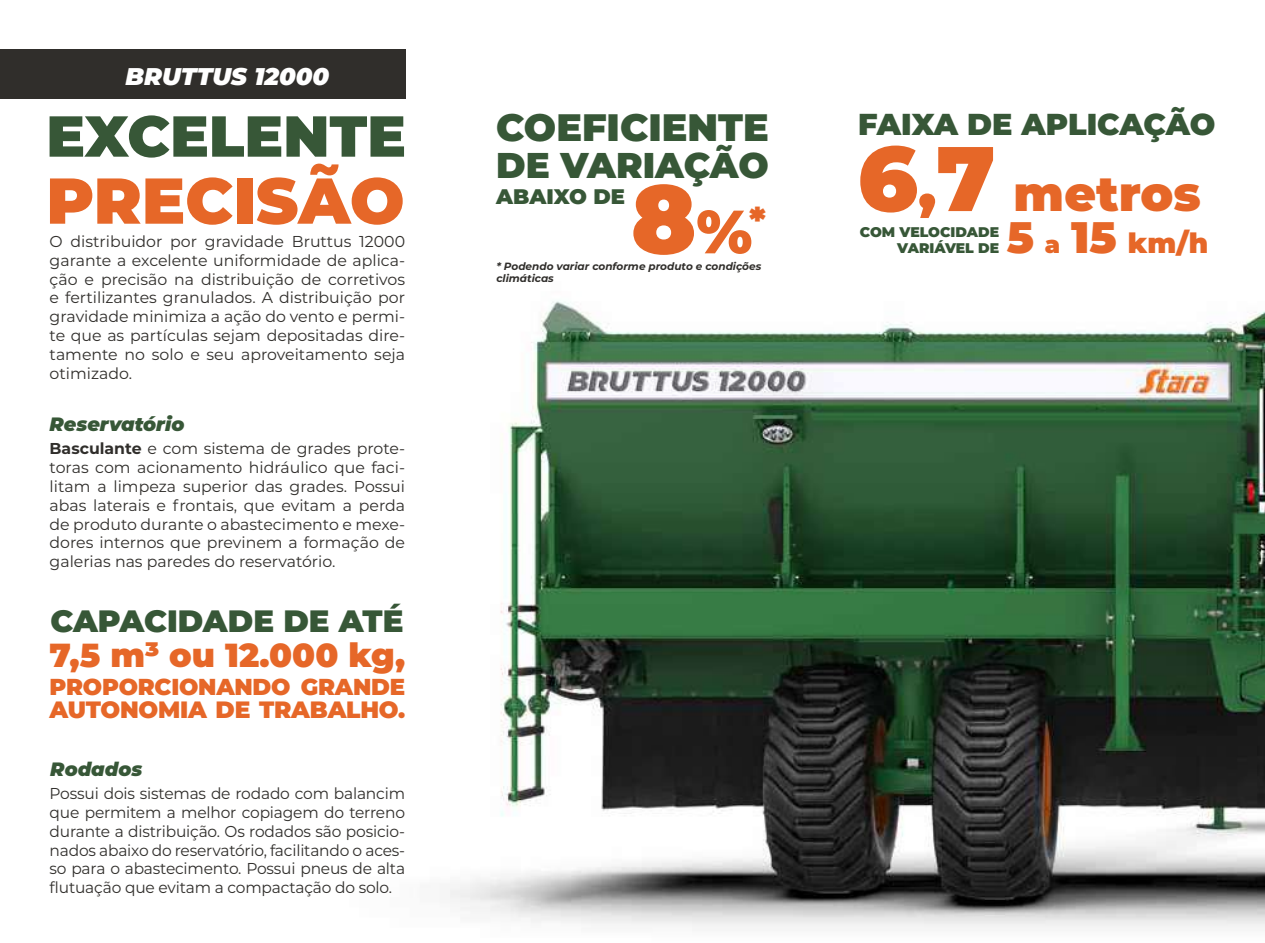
<style>
.page{position:relative;width:1265px;height:943px;background:#fff}
.page>*{position:absolute;margin:0;border:0;box-sizing:border-box;transform-origin:0 0}
.t1{font:900 96.6px "Montserrat";color:#e66728}
.t2{font:900 64.58px "Montserrat";color:#e66728}
.t3{font:900 57.57px "Montserrat";color:#375737}
.t4{font:900 48.65px "Montserrat";color:#e66728}
.t5{font:900 38.15px "Montserrat";color:#375737}
.t6{font:900 35.7px "Montserrat";letter-spacing:-.005em;color:#375737}
.t7{font:900 33.25px "Montserrat";color:#e66728}
.t8{font:900 30.8px "Montserrat";color:#375737}
.t9{font:900 30.28px "Montserrat";letter-spacing:-.01em;color:#375737}
.t10{font:900 27.82px "Montserrat";color:#e66728}
.t11{font:italic 900 24.15px "Montserrat";color:#fff}
.t12{font:900 23.62px "Montserrat";letter-spacing:-.01em;color:#e66728}
.t13{font:900 23.1px "Montserrat";letter-spacing:-.01em;color:#e66728}
.t14{font:900 21px "Montserrat";color:#375737}
.t15{font:italic 900 19.25px "Montserrat";color:#375737}
.t16{font:15.75px/18.9px "Montserrat";color:#302e2b;text-align:justify}
.t17{font:900 14px/15.8px "Montserrat";color:#375737;text-align:right}
.t18{font:italic 700 10.5px/12.6px "Montserrat";color:#302e2b}
.s1{font-weight:700}
.s2{font-size:60.9px}
.s3{font-size:91.52px}
.s4{font-size:60.02px}
.s5{font-size:44.1px}
.s6{font-size:23.97px}
</style>
<div class="page">
<img style="left:450px;top:301px;width:815px;height:627px">
<div style="left:0;top:49px;width:405px;height:50px;background:#302e2b"></div>
<h3 class="t11" style="left:125px;top:58px;width:205px">BRUTTUS 12000</h3>
<h3 class="t3" style="left:46px;top:93px;width:361px">EXCELENTE</h3>
<h2 class="t2" style="left:46px;top:152px;width:360px">PRECISÃO</h2>
<p class="t16" style="left:50px;top:231px;width:357px">O distribuidor por gravidade Bruttus 12000 garante a excelente uniformidade de aplica&shy;ção e precisão na distribuição de corretivos e fertilizantes granulados. A distribuição por gravidade minimiza a ação do vento e permi&shy;te que as partículas sejam depositadas dire&shy;tamente no solo e seu aproveitamento seja otimizado.</p>
<p class="t15" style="left:50px;top:410px;width:136px">Reservatório</p>
<p class="t16" style="left:50px;top:438px;width:357px"><span class="s1">Basculante</span> e com sistema de grades prote&shy;toras com acionamento hidráulico que faci&shy;litam a limpeza superior das grades. Possui abas laterais e frontais, que evitam a perda de produto durante o abastecimento e mexe&shy;dores internos que previnem a formação de galerias nas paredes do reservatório.</p>
<h3 class="t8" style="left:50px;top:598px;width:355px">CAPACIDADE DE ATÉ</h3>
<h3 class="t7" style="left:50px;top:630px;width:357px">7,5 m³ ou 12.000 kg,</h3>
<h3 class="t13" style="left:50px;top:669px;width:357px">PROPORCIONANDO GRANDE</h3>
<h3 class="t12" style="left:50px;top:691px;width:357px">AUTONOMIA DE TRABALHO.</h3>
<p class="t15" style="left:50px;top:754px;width:94px">Rodados</p>
<p class="t16" style="left:50px;top:783px;width:357px">Possui dois sistemas de rodado com balancim que permitem a melhor copiagem do terreno durante a distribuição. Os rodados são posicio&shy;nados abaixo do reservatório, facilitando o aces&shy;so para o abastecimento. Possui pneus de alta flutuação que evitam a compactação do solo.</p>
<h3 class="t5" style="left:496px;top:99px;width:274px">COEFICIENTE</h3>
<h3 class="t6" style="left:496px;top:138px;width:274px">DE VARIAÇÃO</h3>
<h3 class="t14" style="left:496px;top:180px;width:130px">ABAIXO DE</h3>
<h1 class="t1" style="left:631px;top:146px;width:137px">8<span class="s2">%</span><sup>*</sup></h1>
<p class="t18" style="left:496px;top:259px;width:266px">* Podendo variar conforme produto e condições climáticas</p>
<h3 class="t9" style="left:858px;top:102px;width:359px">FAIXA DE APLICAÇÃO</h3>
<h3 class="t4" style="left:858px;top:157px;width:345px"><span class="s3">6</span><span class="s4">,</span><span class="s3">7</span> metros</h3>
<p class="t17" style="left:860px;top:223px;width:141px">COM VELOCIDADE<br>VARIÁVEL DE</p>
<h3 class="t10" style="left:1007px;top:222px;width:203px"><span class="s5">5</span> <span class="s6">a</span> <span class="s5">15</span> km/h</h3>
</div>
